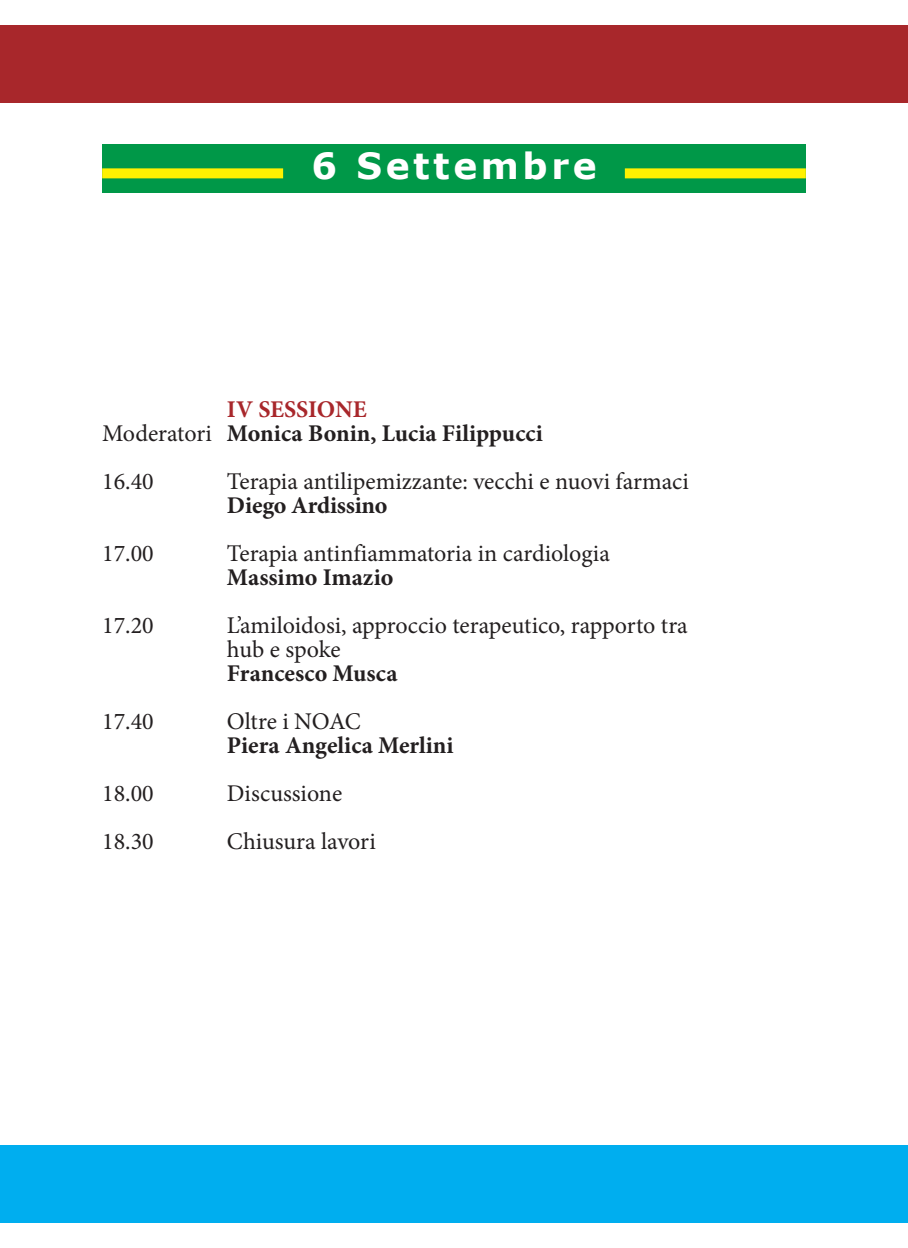
<style>
.page{position:relative;width:908px;height:1248px;background:#fff}
.page>*{position:absolute;margin:0;border:0;box-sizing:border-box;transform-origin:0 0}
.t1{font:700 36px "Verdana";letter-spacing:.1em;color:#fff}
.t2{font:24px/24px "Minion Pro";color:#231f20}
.t3{font:700 24px/24px "Minion Pro";color:#231f20}
.s1{color:#a8272b}
.s2{font-weight:400}
</style>
<div class="page">
<div style="left:0;top:25px;width:907px;height:77px;background:#a8272b"></div>
<div style="left:102px;top:144px;width:703px;height:48px;background:#009848"></div>
<div style="left:102px;top:168px;width:181px;height:10px;background:#fff101"></div>
<div style="left:624px;top:168px;width:181px;height:10px;background:#fff101"></div>
<div style="left:0;top:1145px;width:907px;height:77px;background:#00aeef"></div>
<h1 class="t1" style="left:311px;top:142px;width:287px">6 Settembre</h1>
<p class="t3" style="left:102px;top:399px;width:442px;text-indent:125px"><span class="s1">IV SESSIONE<br></span><span class="s2">Moderatori</span> Monica Bonin, Lucia Filippucci</p>
<p class="t2" style="left:102px;top:471px;width:53px">16.40</p>
<p class="t2" style="left:227px;top:471px;width:463px">Terapia antilipemizzante: vecchi e nuovi farmaci</p>
<p class="t3" style="left:227px;top:495px;width:162px">Diego Ardissino</p>
<p class="t2" style="left:102px;top:543px;width:53px">17.00</p>
<p class="t2" style="left:227px;top:543px;width:384px">Terapia antinfiammatoria in cardiologia</p>
<p class="t3" style="left:227px;top:567px;width:168px">Massimo Imazio</p>
<p class="t2" style="left:102px;top:615px;width:53px">17.20</p>
<p class="t2" style="left:227px;top:615px;width:462px">L’amiloidosi, approccio terapeutico, rapporto tra hub e spoke</p>
<p class="t3" style="left:227px;top:663px;width:172px">Francesco Musca</p>
<p class="t2" style="left:102px;top:711px;width:53px">17.40</p>
<p class="t2" style="left:227px;top:711px;width:135px">Oltre i NOAC</p>
<p class="t3" style="left:227px;top:735px;width:228px">Piera Angelica Merlini</p>
<p class="t2" style="left:102px;top:783px;width:53px">18.00</p>
<p class="t2" style="left:227px;top:783px;width:117px">Discussione</p>
<p class="t2" style="left:102px;top:831px;width:53px">18.30</p>
<p class="t2" style="left:227px;top:831px;width:150px">Chiusura lavori</p>
</div>
